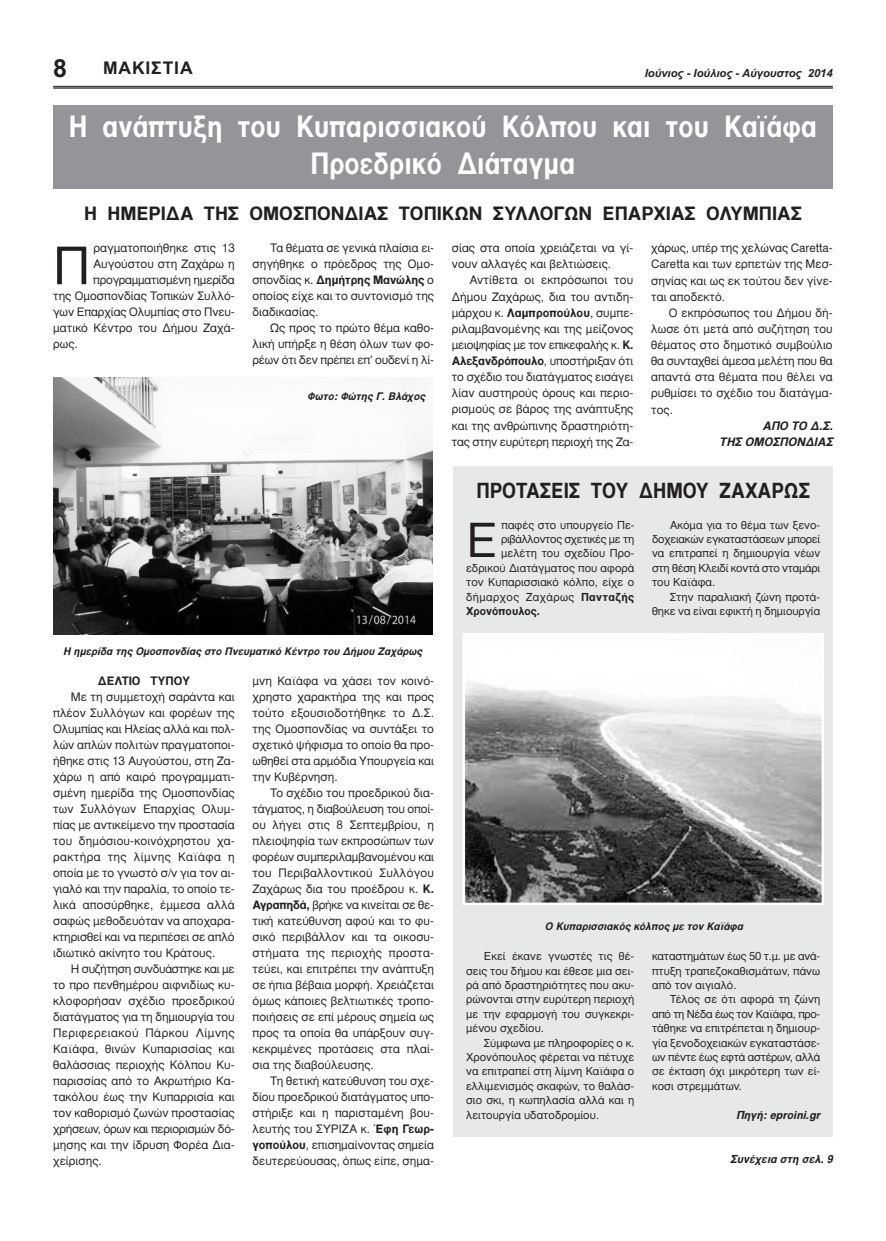
<style>
.page{position:relative;width:886px;height:1241px;background:#fff}
.page>*{position:absolute;margin:0;border:0;box-sizing:border-box;transform-origin:0 0}
.t1{font:52.5px "Gr Helvetica";color:#231f20}
.t2{font:47.75px "Gr Helvetica";color:#231f20}
.t3{font:700 30px/37.5px "Gr Helvetica";color:#fff;text-align:center;scale:.9 1}
.t4{font:700 25px "Arial";color:#231f20}
.t5{font:700 21.25px "Gr Helvetica";color:#231f20;scale:.9 1}
.t6{font:700 18.75px "Gr Helvetica";color:#231f20}
.t7{font:700 17.5px "Arial";letter-spacing:.05em;color:#231f20}
.t8{font:11.88px/16px "Gr Helvetica";color:#231f20;text-align:justify}
.t9{font:11.88px "Gr Helvetica";letter-spacing:-.025em;color:#231f20}
.t10{font:italic 700 11.88px/16.1px "Gr Helvetica";color:#231f20;text-align:right}
.t11{font:700 11.88px "Gr Helvetica";color:#231f20}
.t12{font:11.25px/14.4px "Gr Helvetica";color:#231f20;text-align:justify}
.t13{font:italic 700 11.25px "Gr Helvetica";color:#231f20}
.t14{font:italic 700 11.25px "Arial";color:#231f20}
.t15{font:11.25px "Gr Helvetica";letter-spacing:-.03em;color:#231f20}
.t16{font:11.25px "Gr Helvetica";letter-spacing:.03em;color:#231f20}
.t17{font:700 11.25px "Gr Helvetica";color:#231f20}
.t18{font:italic 700 10.62px "Gr Helvetica";color:#231f20}
.s1{font-weight:700}
</style>
<div class="page">
<div style="left:454px;top:466px;width:379px;height:670px;background:#e7e8e9"></div>
<hr style="left:53px;top:86px;width:780px;height:1px;background:#231f20">
<hr style="left:53px;top:87px;width:780px;height:2px;background:#231f20">
<div style="left:53px;top:105px;width:780px;height:84px;background:#939598"></div>
<img style="left:466px;top:636px;width:355px;height:265px">
<div style="left:463px;top:633px;width:361px;height:271px;border:2px solid #fff"></div>
<img style="left:53px;top:377px;width:379px;height:257px">
<h3 class="t4" style="left:53px;top:53px;width:15px">8</h3>
<h3 class="t7" style="left:103px;top:58px;width:91px">ΜΑΚΙΣΤΙΑ</h3>
<p class="t14" style="left:645px;top:66px;width:190px">Ιούνιος - Ιούλιος - Αύγουστος 2014</p>
<h3 class="t3" style="left:69px;top:108px;width:833px">Η ανάπτυξη του Κυπαρισσιακού Κόλπου και του Καϊάφα<br>Προεδρικό Διάταγμα</h3>
<h3 class="t6" style="left:84px;top:203px;width:719px">Η ΗΜΕΡΙΔΑ ΤΗΣ ΟΜΟΣΠΟΝΔΙΑΣ ΤΟΠΙΚΩΝ ΣΥΛΛΟΓΩΝ ΕΠΑΡΧΙΑΣ ΟΛΥΜΠΙΑΣ</h3>
<h1 class="t1" style="left:53px;top:239px;width:39px">Π</h1>
<p class="t8" style="left:94px;top:240px;width:143px">ραγματοποιήθηκε στις 13</p>
<p class="t8" style="left:93px;top:256px;width:143px">Αυγούστου στη Ζαχάρω η</p>
<p class="t9" style="left:93px;top:274px;width:143px">προγραμματισμένη ημερίδα</p>
<p class="t8" style="left:53px;top:288px;width:183px">της Ομοσπονδίας Τοπικών Συλλό-</p>
<p class="t8" style="left:53px;top:304px;width:183px">γων Επαρχίας Ολυμπίας στο Πνευ-</p>
<p class="t8" style="left:53px;top:320px;width:183px">ματικό Κέντρο του Δήμου Ζαχά-</p>
<p class="t8" style="left:53px;top:336px;width:26px">ρως.</p>
<p class="t8" style="left:252px;top:240px;width:183px;text-indent:18px">Τα θέματα σε γενικά πλαίσια ει&shy;σηγήθηκε ο πρόεδρος της Ομο&shy;σπονδίας κ. <span class="s1">Δημήτρης Μανώλης</span> ο οποίος είχε και το συντονισμό της διαδικασίας.</p>
<p class="t8" style="left:252px;top:320px;width:183px;text-indent:18px">Ως προς το πρώτο θέμα καθο&shy;λική υπήρξε η θέση όλων των φο&shy;ρέων ότι δεν πρέπει επ’ ουδενί η λί-</p>
<p class="t18" style="left:307px;top:391px;width:122px">Φωτο: Φώτης Γ. Βλάχος</p>
<p class="t18" style="left:63px;top:645px;width:363px">Η ημερίδα της Ομοσπονδίας στο Πνευματικό Κέντρο του Δήμου Ζαχάρως</p>
<p class="t11" style="left:98px;top:674px;width:94px">ΔΕΛΤΙΟ ΤΥΠΟΥ</p>
<p class="t8" style="left:53px;top:688px;width:183px;text-indent:18px">Με τη συμμετοχή σαράντα και πλέον Συλλόγων και φορέων της Ολυμπίας και Ηλείας αλλά και πολ&shy;λών απλών πολιτών πραγματοποι&shy;ήθηκε στις 13 Αυγούστου, στη Ζα&shy;χάρω η από καιρό προγραμματι&shy;σμένη ημερίδα της Ομοσπονδίας των Συλλόγων Επαρχίας Ολυμ&shy;πίας με αντικείμενο την προστασία του δημόσιου-κοινόχρηστου χα&shy;ρακτήρα της λίμνης Καϊάφα η οποία με το γνωστό σ/ν για τον αι&shy;γιαλό και την παραλία, το οποίο τε&shy;λικά αποσύρθηκε, έμμεσα αλλά σαφώς μεθοδευόταν να αποχαρα&shy;κτηρισθεί και να περιπέσει σε απλό ιδιωτικό ακίνητο του Κράτους.</p>
<p class="t8" style="left:53px;top:960px;width:183px;text-indent:18px">Η συζήτηση συνδυάστηκε και με το προ πενθημέρου αιφνιδίως κυ&shy;κλοφορήσαν σχέδιο προεδρικού διατάγματος για τη δημιουργία του Περιφερειακού Πάρκου Λίμνης Καϊάφα, θινών Κυπαρισσίας και θαλάσσιας περιοχής Κόλπου Κυ&shy;παρισσίας από το Ακρωτήριο Κα&shy;τακόλου έως την Κυπαρρισία και τον καθορισμό ζωνών προστασίας χρήσεων, όρων και περιορισμών δό&shy;μησης και την ίδρυση Φορέα Δια&shy;χείρισης.</p>
<p class="t8" style="left:252px;top:672px;width:183px">μνη Καϊάφα να χάσει τον κοινό&shy;χρηστο χαρακτήρα της και προς τούτο εξουσιοδοτήθηκε το Δ.Σ. της Ομοσπονδίας να συντάξει το σχετικό ψήφισμα το οποίο θα προ&shy;ωθηθεί στα αρμόδια Υπουργεία και την Κυβέρνηση.</p>
<p class="t8" style="left:252px;top:784px;width:183px;text-indent:18px">Το σχέδιο του προεδρικού δια&shy;τάγματος, η διαβούλευση του οποί&shy;ου λήγει στις 8 Σεπτεμβρίου, η πλειοψηφία των εκπροσώπων των φορέων συμπεριλαμβανομένου και του Περιβαλλοντικού Συλλόγου Ζαχάρως δια του προέδρου κ. <span class="s1">Κ.<br>Αγραπηδά,</span> βρήκε να κινείται σε θε&shy;τική κατεύθυνση αφού και το φυ&shy;σικό περιβάλλον και τα οικοσυ&shy;στήματα της περιοχής προστα&shy;τεύει, και επιτρέπει την ανάπτυξη σε ήπια βέβαια μορφή. Χρειάζεται όμως κάποιες βελτιωτικές τροπο&shy;ποιήσεις σε επί μέρους σημεία ως προς τα οποία θα υπάρξουν συγ&shy;κεκριμένες προτάσεις στα πλαί&shy;σια της διαβούλευσης.</p>
<p class="t8" style="left:252px;top:1072px;width:183px;text-indent:18px">Τη θετική κατεύθυνση του σχε&shy;δίου προεδρικού διατάγματος υπο&shy;στήριξε και η παρισταμένη βου&shy;λευτής του ΣΥΡΙΖΑ κ. <span class="s1">Έφη Γεωρ&shy;γοπούλου</span>, επισημαίνοντας σημεία δευτερεύουσας, όπως είπε, σημα-</p>
<p class="t8" style="left:452px;top:240px;width:183px">σίας στα οποία χρειάζεται να γί&shy;νουν αλλαγές και βελτιώσεις.</p>
<p class="t8" style="left:452px;top:272px;width:183px;text-indent:18px">Αντίθετα οι εκπρόσωποι του Δήμου Ζαχάρως, δια του αντιδη&shy;μάρχου κ. <span class="s1">Λαμπροπούλου</span>, συμπε&shy;ριλαμβανομένης και της μείζονος μειοψηφίας με τον επικεφαλής κ. <span class="s1">Κ.<br>Αλεξανδρόπουλο</span>, υποστήριξαν ότι το σχέδιο του διατάγματος εισάγει λίαν αυστηρούς όρους και περιο&shy;ρισμούς σε βάρος της ανάπτυξης και της ανθρώπινης δραστηριότη&shy;τας στην ευρύτερη περιοχή της Ζα-</p>
<p class="t8" style="left:651px;top:240px;width:183px">χάρως, υπέρ της χελώνας Caretta-Caretta και των ερπετών της Μεσ&shy;σηνίας και ως εκ τούτου δεν γίνε&shy;ται αποδεκτό.</p>
<p class="t8" style="left:651px;top:305px;width:183px;text-indent:18px">Ο εκπρόσωπος του Δήμου δή&shy;λωσε ότι μετά από συζήτηση του θέματος στο δημοτικό συμβούλιο θα συνταχθεί άμεσα μελέτη που θα απαντά στα θέματα που θέλει να ρυθμίσει το σχέδιο του διατάγμα&shy;τος.</p>
<p class="t10" style="left:719px;top:417px;width:118px">ΑΠΟ ΤΟ Δ.Σ.<br>ΤΗΣ ΟΜΟΣΠΟΝΔΙΑΣ</p>
<h3 class="t5" style="left:476px;top:479px;width:372px">ΠΡΟΤΑΣΕΙΣ ΤΟΥ ΔΗΜΟΥ ΖΑΧΑΡΩΣ</h3>
<h2 class="t2" style="left:466px;top:516px;width:33px">Ε</h2>
<p class="t12" style="left:501px;top:518px;width:135px">παφές στο υπουργείο Πε-</p>
<p class="t15" style="left:501px;top:533px;width:135px">ριβάλλοντος σχετικές με τη</p>
<p class="t12" style="left:501px;top:546px;width:135px">μελέτη του σχεδίου Προ-</p>
<p class="t12" style="left:466px;top:561px;width:170px">εδρικού Διατάγματος που αφορά</p>
<p class="t12" style="left:466px;top:575px;width:170px">τον Κυπαρισσιακό κόλπο, είχε ο</p>
<p class="t16" style="left:466px;top:591px;width:170px">δήμαρχος Ζαχάρως <span class="s1">Πανταζής</span></p>
<p class="t17" style="left:466px;top:605px;width:75px">Χρονόπουλος.</p>
<p class="t12" style="left:652px;top:518px;width:170px;text-indent:18px">Ακόμα για το θέμα των ξενο&shy;δοχειακών εγκαταστάσεων μπορεί να επιτραπεί η δημιουργία νέων στη θέση Κλειδί κοντά στο νταμάρι του Καϊάφα.</p>
<p class="t12" style="left:652px;top:589px;width:170px;text-align:right">Στην παραλιακή ζώνη προτά&shy;θηκε να είναι εφικτή η δημιουργία</p>
<p class="t18" style="left:545px;top:920px;width:202px">Ο Κυπαρισσιακός κόλπος με τον Καϊάφα</p>
<p class="t12" style="left:466px;top:949px;width:170px;text-indent:18px">Εκεί έκανε γνωστές τις θέ&shy;σεις του δήμου και έθεσε μια σει&shy;ρά από δραστηριότητες που ακυ&shy;ρώνονται στην ευρύτερη περιοχή με την εφαρμογή του συγκεκρι&shy;μένου σχεδίου.</p>
<p class="t12" style="left:466px;top:1035px;width:170px;text-indent:18px">Σύμφωνα με πληροφορίες ο κ.<br>Χρονόπουλος φέρεται να πέτυχε να επιτραπεί στη λίμνη Καϊάφα ο ελλιμενισμός σκαφών, το θαλάσ&shy;σιο σκι, η κωπηλασία αλλά και η λειτουργία υδατοδρομίου.</p>
<p class="t12" style="left:652px;top:949px;width:170px">καταστημάτων έως 50 τ.μ. με ανά&shy;πτυξη τραπεζοκαθισμάτων, πάνω από τον αιγιαλό.</p>
<p class="t12" style="left:652px;top:992px;width:170px;text-indent:18px">Τέλος σε ότι αφορά τη ζώνη από τη Νέδα έως τον Καϊάφα, προ&shy;τάθηκε να επιτρέπεται η δημιουρ&shy;γία ξενοδοχειακών εγκαταστάσε&shy;ων πέντε έως εφτά αστέρων, αλλά σε έκταση όχι μικρότερη των εί&shy;κοσι στρεμμάτων.</p>
<p class="t13" style="left:736px;top:1108px;width:88px">Πηγή: eproini.gr</p>
<p class="t13" style="left:730px;top:1153px;width:107px">Συνέχεια στη σελ. 9</p>
</div>
